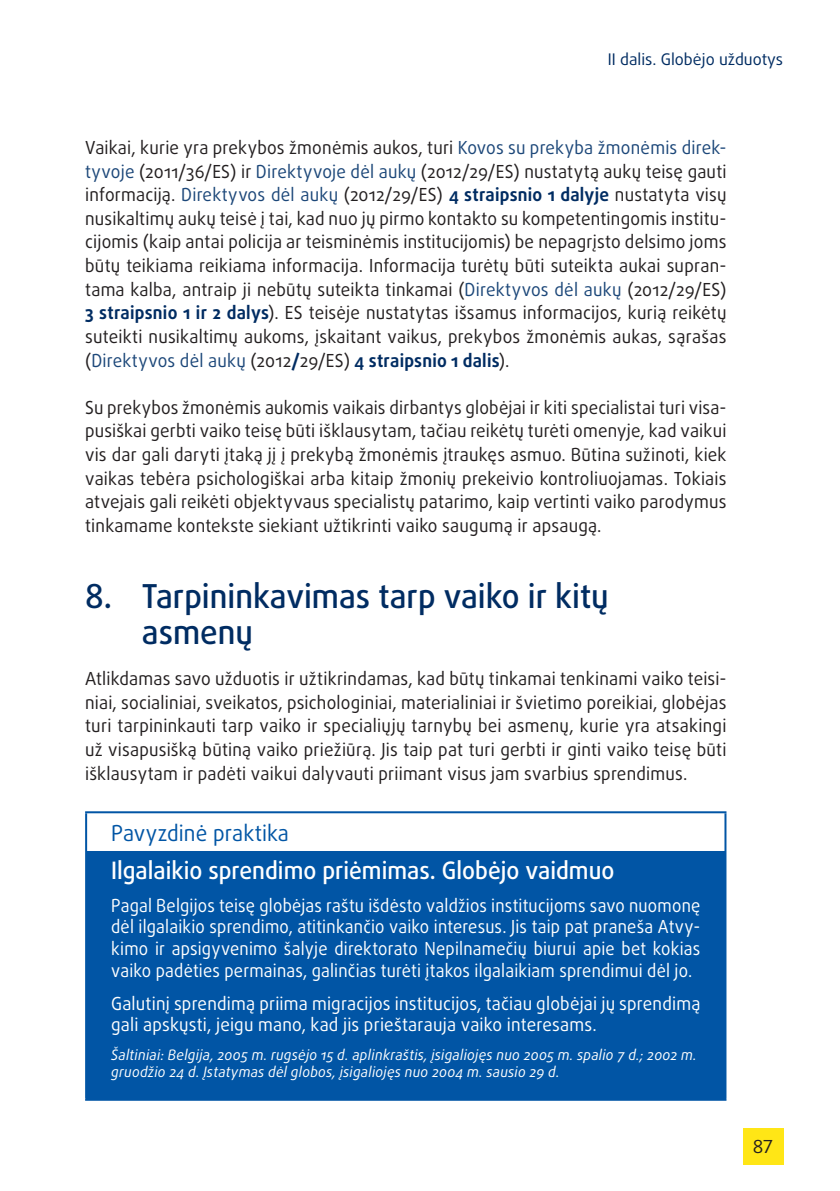
<style>
.page{position:relative;width:840px;height:1191px;background:#fff}
.page>*{position:absolute;margin:0;border:0;box-sizing:border-box;transform-origin:0 0}
.title_1_1{font:500 33px/36px "Daxline Pro";color:#002c62;scale:.95 1}
.PROMISING_title{font:500 24px "Daxline Pro";color:#fff;scale:.95 1}
.PROMISING_super{font:22px "Daxline Pro";letter-spacing:.005em;color:#0155a5;scale:.95 1}
.body{font:18px/23.6px "Daxline Pro";letter-spacing:.015em;color:#231f20;text-align:justify;scale:.95 1}
.body-2{font:18px/23.6px "Daxline Pro";letter-spacing:.015em;color:#231f20;text-align:justify;scale:.94 1}
.PROMISING_body{font:18px/21.6px "Daxline Pro";letter-spacing:.015em;color:#fff;text-align:justify;scale:.92 1}
.PROMISING_body-2{font:18px/21.6px "Daxline Pro";letter-spacing:.015em;color:#fff;scale:.95 1}
.body-3{font:18px "Daxline Pro";letter-spacing:.015em;color:#231f20}
.t1{font:16px "Daxline Pro";color:#002c62}
.PROMISING_more_info{font:italic 14.4px/17.2px "Daxline Pro";letter-spacing:.02em;color:#fff;scale:.95 1}
.s1{color:#1c4779}
.s2{font-weight:700;color:#002c62}
</style>
<div class="page">
<div style="left:742px;top:1128px;width:40px;height:36px;background:#ffe616"></div>
<div style="left:86px;top:852px;width:639px;height:247px;background:#0155a5"></div>
<hr style="left:85px;top:853px;width:2px;height:245px;background:#0155a5">
<hr style="left:724px;top:853px;width:2px;height:245px;background:#0155a5">
<hr style="left:85px;top:1098px;width:641px;height:2px;background:#0155a5">
<hr style="left:85px;top:811px;width:641px;height:2px;background:#0155a5">
<hr style="left:85px;top:813px;width:2px;height:38px;background:#0155a5">
<hr style="left:724px;top:813px;width:2px;height:38px;background:#0155a5">
<hr style="left:85px;top:851px;width:641px;height:2px;background:#0155a5">
<p class="t1" style="left:607px;top:49px;width:177px">II dalis. Globėjo užduotys</p>
<p class="body" style="left:85px;top:136px;width:676px">Vaikai, kurie yra prekybos žmonėmis aukos, turi <span class="s1">Kovos su prekyba žmonėmis direk&shy;tyvoje</span> (2011/36/ES) ir <span class="s1">Direktyvoje dėl aukų</span> (2012/29/ES) nustatytą aukų teisę gauti informaciją. <span class="s1">Direktyvos dėl aukų</span> (2012/29/ES) <span class="s2">4 straipsnio 1 dalyje</span> nustatyta visų nusikaltimų aukų teisė į tai, kad nuo jų pirmo kontakto su kompetentingomis institu&shy;cijomis (kaip antai policija ar teisminėmis institucijomis) be nepagrįsto delsimo joms būtų teikiama reikiama informacija. Informacija turėtų būti suteikta aukai supran&shy;tama kalba, antraip ji nebūtų suteikta tinkamai (<span class="s1">Direktyvos dėl aukų</span> (2012/29/ES)<br><span class="s2">3 straipsnio 1 ir 2 dalys</span>). ES teisėje nustatytas išsamus informacijos, kurią reikėtų suteikti nusikaltimų aukoms, įskaitant vaikus, prekybos žmonėmis aukas, sąrašas (<span class="s1">Direktyvos dėl aukų</span> (2012<span class="s2">/</span>29/ES) <span class="s2">4 straipsnio 1 dalis</span>).</p>
<p class="body-2" style="left:85px;top:395px;width:683px">Su prekybos žmonėmis aukomis vaikais dirbantys globėjai ir kiti specialistai turi visa&shy;pusiškai gerbti vaiko teisę būti išklausytam, tačiau reikėtų turėti omenyje, kad vaikui vis dar gali daryti įtaką jį į prekybą žmonėmis įtraukęs asmuo. Būtina sužinoti, kiek vaikas tebėra psichologiškai arba kitaip žmonių prekeivio kontroliuojamas. Tokiais atvejais gali reikėti objektyvaus specialistų patarimo, kaip vertinti vaiko parodymus tinkamame kontekste siekiant užtikrinti vaiko saugumą ir apsaugą.</p>
<p class="title_1_1" style="left:142px;top:578px;width:492px;text-indent:-57px">8. Tarpininkavimas tarp vaiko ir kitų asmenų</p>
<p class="body" style="left:85px;top:667px;width:676px">Atlikdamas savo užduotis ir užtikrindamas, kad būtų tinkamai tenkinami vaiko teisi&shy;niai, socialiniai, sveikatos, psichologiniai, materialiniai ir švietimo poreikiai, globėjas turi tarpininkauti tarp vaiko ir specialiųjų tarnybų bei asmenų, kurie yra atsakingi už visapusišką būtiną vaiko priežiūrą. Jis taip pat turi gerbti ir ginti vaiko teisę būti išklausytam ir padėti vaikui dalyvauti priimant visus jam svarbius sprendimus.</p>
<p class="PROMISING_super" style="left:111px;top:818px;width:189px">Pavyzdinė praktika</p>
<p class="PROMISING_title" style="left:111px;top:854px;width:531px">Ilgalaikio sprendimo priėmimas. Globėjo vaidmuo</p>
<p class="PROMISING_body" style="left:111px;top:894px;width:641px">Pagal Belgijos teisę globėjas raštu išdėsto valdžios institucijoms savo nuomonę dėl ilgalaikio sprendimo, atitinkančio vaiko interesus. Jis taip pat praneša Atvy&shy;kimo ir apsigyvenimo šalyje direktorato Nepilnamečių biurui apie bet kokias vaiko padėties permainas, galinčias turėti įtakos ilgalaikiam sprendimui dėl jo.</p>
<p class="PROMISING_body-2" style="left:111px;top:992px;width:621px">Galutinį sprendimą priima migracijos institucijos, tačiau globėjai jų sprendimą gali apskųsti, jeigu mano, kad jis prieštarauja vaiko interesams.</p>
<p class="PROMISING_more_info" style="left:111px;top:1046px;width:617px">Šaltiniai: Belgija, 2005 m. rugsėjo 15 d. aplinkraštis, įsigaliojęs nuo 2005 m. spalio 7 d.; 2002 m. gruodžio 24 d. Įstatymas dėl globos, įsigaliojęs nuo 2004 m. sausio 29 d.</p>
<p class="body-3" style="left:752px;top:1135px;width:22px">87</p>
</div>
